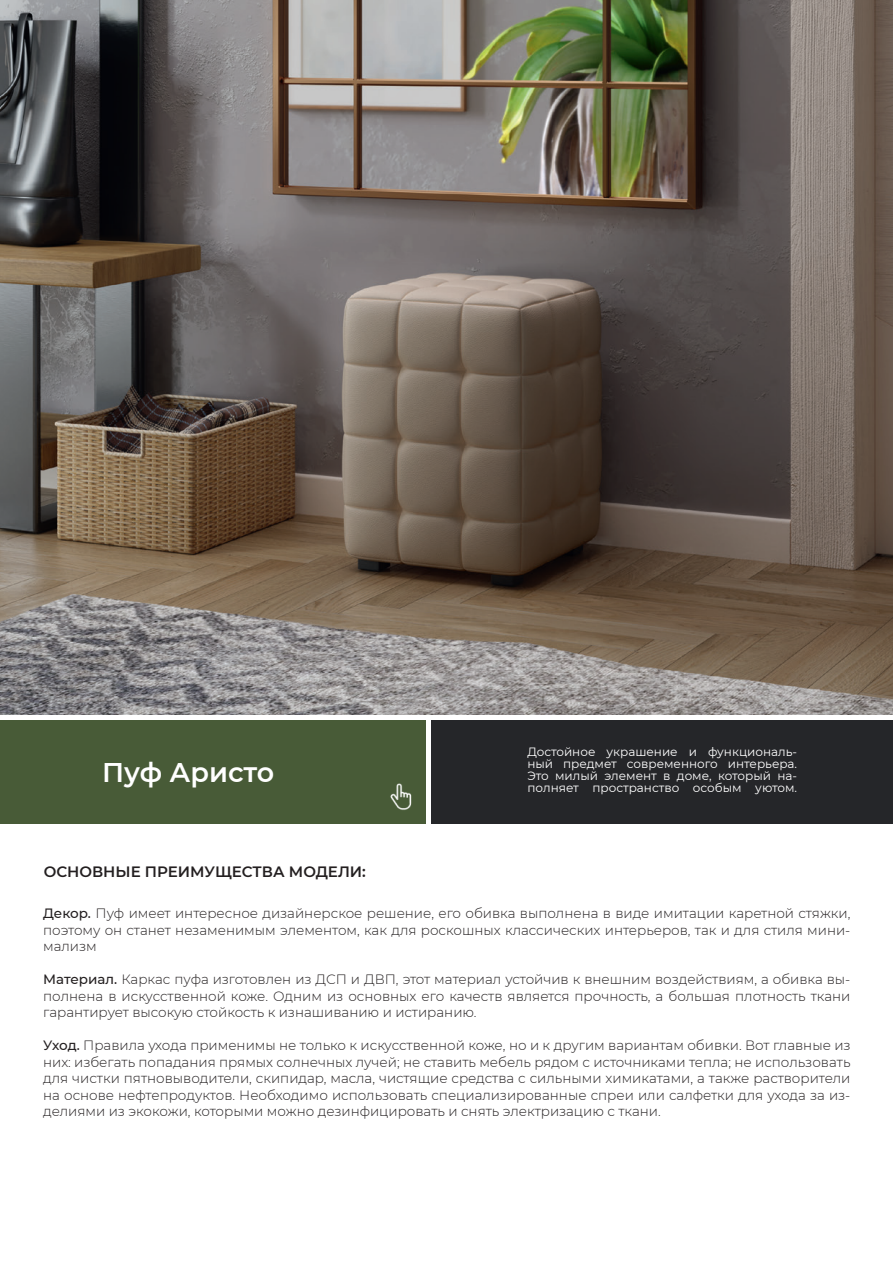
<style>
.page{position:relative;width:893px;height:1263px;background:#fff}
.page>*{position:absolute;margin:0;border:0;box-sizing:border-box;transform-origin:0 0}
.имя{font:600 27px "Montserrat";color:#fff}
.заголовок{font:600 15px "Montserrat";color:#231f20}
.перечисление{font:300 13.5px/16.5px "Montserrat";color:#231f20;text-align:justify}
.описание{font:12px/12px "Montserrat";color:#fff;text-align:justify}
.s1{font-weight:500}
</style>
<div class="page">
<img style="left:0;top:0;width:893px;height:714px">
<div style="left:432px;top:720px;width:461px;height:104px;background:#252629"></div>
<div style="left:0;top:720px;width:425px;height:104px;background:#485b37"></div>
<img style="left:390px;top:783px;width:22px;height:27px">
<p class="имя" style="left:102px;top:753px;width:174px">Пуф Аристо</p>
<p class="описание" style="left:527px;top:745px;width:271px">Достойное украшение и функциональ&shy;ный предмет современного интерьера.<br>Это милый элемент в доме, который на&shy;полняет пространство особым уютом.</p>
<p class="заголовок" style="left:44px;top:861px;width:324px">ОСНОВНЫЕ ПРЕИМУЩЕСТВА МОДЕЛИ:</p>
<p class="перечисление" style="left:43px;top:905px;width:809px"><span class="s1">Декор.</span> Пуф имеет интересное дизайнерское решение, его обивка выполнена в виде имитации каретной стяжки, поэтому он станет незаменимым элементом, как для роскошных классических интерьеров, так и для стиля мини&shy;мализм</p>
<p class="перечисление" style="left:43px;top:971px;width:809px"><span class="s1">Материал.</span> Каркас пуфа изготовлен из ДСП и ДВП, этот материал устойчив к внешним воздействиям, а обивка вы&shy;полнена в искусственной коже. Одним из основных его качеств является прочность, а большая плотность ткани гарантирует высокую стойкость к изнашиванию и истиранию.</p>
<p class="перечисление" style="left:43px;top:1037px;width:809px"><span class="s1">Уход.</span> Правила ухода применимы не только к искусственной коже, но и к другим вариантам обивки. Вот главные из них: избегать попадания прямых солнечных лучей; не ставить мебель рядом с источниками тепла; не использовать для чистки пятновыводители, скипидар, масла, чистящие средства с сильными химикатами, а также растворители на основе нефтепродуктов. Необходимо использовать специализированные спреи или салфетки для ухода за из&shy;делиями из экокожи, которыми можно дезинфицировать и снять электризацию с ткани.</p>
</div>
